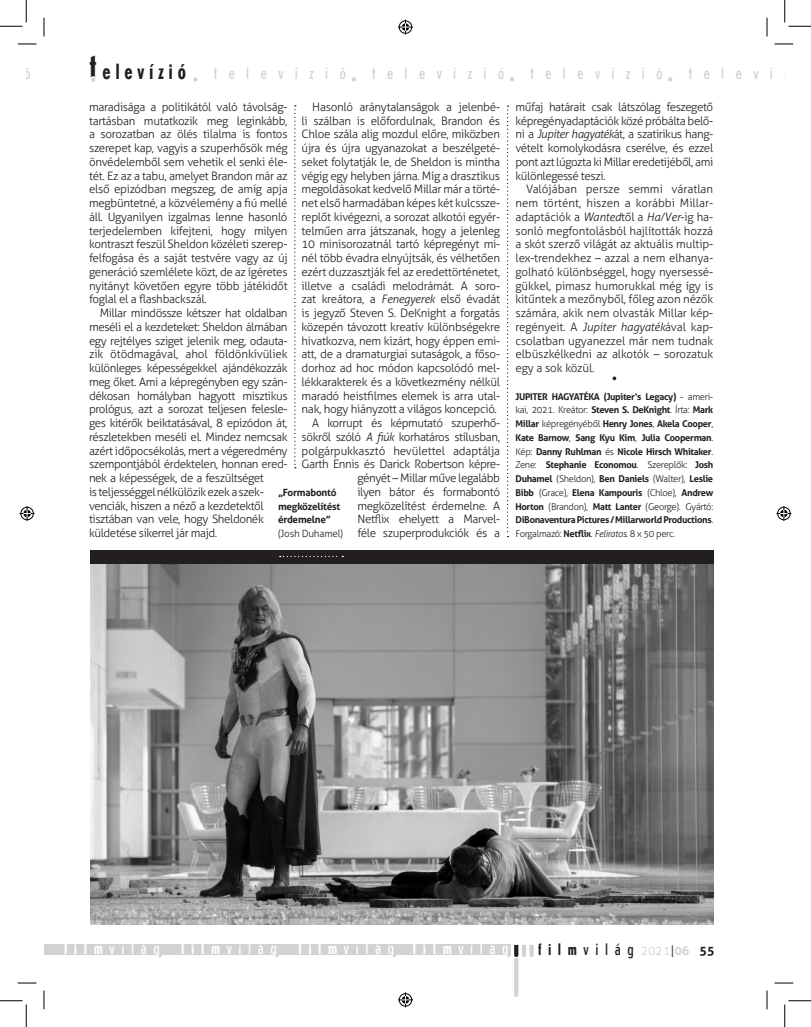
<style>
.page{position:relative;width:811px;height:1027px;background:#fff}
.page>*{position:absolute;margin:0;border:0;box-sizing:border-box;transform-origin:0 0}
.t1{font:700 condensed 21.75px "Erbar LT";letter-spacing:.22em;color:#231f20}
.t2{font:300 condensed 16.5px "Erbar LT";letter-spacing:.695em;color:#d1d2d4}
.t3{font:300 condensed 16.5px "Erbar LT";letter-spacing:.4em;color:#fff}
.t4{font:300 condensed 16.5px "Erbar LT";letter-spacing:.4em;color:#231f20}
.új_Filmvilág{font:300 11.62px/13.8px "Aller";letter-spacing:-.035em;color:#231f20;text-align:justify}
.t5{font:700 10px/13.8px "Aller";letter-spacing:-.025em;color:#231f20}
.t6{font:300 10px "Aller";letter-spacing:-.025em;color:#231f20}
.új_Filmvilág-2{font:700 9.38px/13.8px "Aller";letter-spacing:-.035em;color:#231f20;text-align:justify}
.s1{font-size:35px}
.s2{font-style:italic}
.s3{font-weight:300}
.s4{font-weight:300;font-style:italic}
.s5{font-weight:700}
.s6{font-family:"Aller";font-stretch:normal;font-size:12.5px;color:#d1d2d4}
.s7{font-family:"Aller";font-stretch:normal;font-size:12.5px}
.s8{font-family:"Aller";font-weight:700;font-stretch:normal;font-size:12.5px;color:#d1d2d4}
.s9{font-family:"Aller";font-weight:700;font-stretch:normal;font-size:12.5px}
</style>
<div class="page">
<div style="left:90px;top:76px;width:7px;height:7px;border:1px solid #fff;border-radius:50%"></div>
<svg style="left:352px;top:77px;width:4px;height:5px"></svg>
<svg style="left:510px;top:77px;width:4px;height:5px"></svg>
<svg style="left:668px;top:77px;width:4px;height:5px"></svg>
<svg style="left:193px;top:77px;width:5px;height:5px"></svg>
<div style="left:44px;top:945px;width:467px;height:10px;background:#d1d2d4"></div>
<svg style="left:506px;top:944px;width:28px;height:53px"></svg>
<svg style="left:507px;top:106px;width:1px;height:431px"></svg>
<svg style="left:294px;top:105px;width:2px;height:363px"></svg>
<img style="left:90px;top:563px;width:624px;height:361px">
<div style="left:90px;top:550px;width:624px;height:13px;background:#231f20"></div>
<svg style="left:280px;top:556px;width:63px;height:1px"></svg>
<svg style="left:612px;top:376px;width:4px;height:4px"></svg>
<svg style="left:18px;top:43px;width:18px;height:2px"></svg>
<svg style="left:774px;top:43px;width:19px;height:2px"></svg>
<svg style="left:18px;top:982px;width:18px;height:2px"></svg>
<svg style="left:774px;top:982px;width:19px;height:2px"></svg>
<svg style="left:43px;top:18px;width:2px;height:18px"></svg>
<svg style="left:43px;top:990px;width:2px;height:19px"></svg>
<svg style="left:766px;top:18px;width:2px;height:18px"></svg>
<svg style="left:766px;top:990px;width:2px;height:19px"></svg>
<svg style="left:0;top:0;width:27px;height:27px"></svg>
<svg style="left:0;top:1000px;width:27px;height:27px"></svg>
<svg style="left:784px;top:0;width:27px;height:27px"></svg>
<svg style="left:784px;top:1000px;width:27px;height:27px"></svg>
<svg style="left:398px;top:20px;width:15px;height:15px"></svg>
<svg style="left:398px;top:992px;width:15px;height:15px"></svg>
<svg style="left:20px;top:506px;width:15px;height:15px"></svg>
<svg style="left:776px;top:506px;width:15px;height:15px"></svg>
<h2 class="t2" style="left:10px;top:64px;width:22px">i ó</h2>
<h1 class="t1" style="left:90px;top:59px;width:98px"><span class="s1">t</span>elevízió</h1>
<h2 class="t2" style="left:214px;top:64px;width:133px">televízió</h2>
<h2 class="t2" style="left:372px;top:64px;width:133px">televízió</h2>
<h2 class="t2" style="left:530px;top:64px;width:133px">televízió</h2>
<h2 class="t2" style="left:689px;top:64px;width:116px">televízi</h2>
<p class="új_Filmvilág" style="left:302px;top:100px;width:200px;text-indent:11px">Hasonló aránytalanságok a jelenbé&shy;li szálban is előfordulnak, Brandon és Chloe szála alig mozdul előre, miközben újra és újra ugyanazokat a beszélgeté&shy;seket folytatják le, de Sheldon is mintha végig egy helyben járna. Míg a drasztikus megoldásokat kedvelő Millar már a törté&shy;net első harmadában képes két kulcssze&shy;replőt kivégezni, a sorozat alkotói egyér&shy;telműen arra játszanak, hogy a jelenleg 10 minisorozatnál tartó képregényt mi&shy;nél több évadra elnyújtsák, és vélhetően ezért duzzasztják fel az eredettörténetet, illetve a családi melodrámát. A soro&shy;zat kreátora, a <span class="s2">Fenegyerek</span> első évadát is jegyző Steven S. DeKnight a forgatás közepén távozott kreatív különbségekre hivatkozva, nem kizárt, hogy éppen emi&shy;att, de a dramaturgiai sutaságok, a főso&shy;dorhoz ad hoc módon kapcsolódó mel&shy;lékkarakterek és a következmény nélkül maradó heistfilmes elemek is arra utal&shy;nak, hogy hiányzott a világos koncepció.</p>
<p class="új_Filmvilág" style="left:302px;top:416px;width:200px;text-align:right">A korrupt és képmutató szuperhő&shy;sökről szóló <span class="s2">A fiúk</span> korhatáros stílusban, polgárpukkasztó hevülettel adaptálja<br>Garth Ennis és Darick Robertson képre&shy;gényét – Millar műve legalább<br>ilyen bátor és formabontó megközelítést érdemelne. A<br>Netflix ehelyett a Marvel-<br>féle szuperprodukciók és a</p>
<p class="új_Filmvilág" style="left:89px;top:100px;width:200px">maradisága a politikától való távolság&shy;tartásban mutatkozik meg leginkább, a sorozatban az ölés tilalma is fontos szerepet kap, vagyis a szuperhősök még önvédelemből sem vehetik el senki éle&shy;tét. Ez az a tabu, amelyet Brandon már az első epizódban megszeg, de amíg apja megbüntetné, a közvélemény a fiú mellé áll. Ugyanilyen izgalmas lenne hasonló terjedelemben kifejteni, hogy milyen kontraszt feszül Sheldon közéleti szerep&shy;felfogása és a saját testvére vagy az új generáció szemlélete közt, de az ígéretes nyitányt követően egyre több játékidőt foglal el a flashbackszál.</p>
<p class="új_Filmvilág" style="left:89px;top:306px;width:200px;text-align:left;text-indent:11px">Millar mindössze kétszer hat oldalban meséli el a kezdeteket: Sheldon álmában egy rejtélyes sziget jelenik meg, odauta&shy;zik ötödmagával, ahol földönkívüliek különleges képességekkel ajándékozzák meg őket. Ami a képregényben egy szán&shy;dékosan homályban hagyott misztikus prológus, azt a sorozat teljesen felesle&shy;ges kitérők beiktatásával, 8 epizódon át, részletekben meséli el. Mindez nemcsak azért időpocsékolás, mert a végeredmény szempontjából érdektelen, honnan ered&shy;nek a képességek, de a feszültséget<br>is teljességgel nélkülözik ezek a szek&shy;venciák, hiszen a néző a kezdetektől tisztában van vele, hogy Sheldonék küldetése sikerrel jár majd.</p>
<p class="t5" style="left:278px;top:485px;width:64px">„Formabontó megközelítést érdemelne”</p>
<p class="t6" style="left:278px;top:528px;width:67px">(Josh Duhamel)</p>
<p class="új_Filmvilág" style="left:515px;top:100px;width:199px">műfaj határait csak látszólag feszegető képregényadaptációk közé próbálta belő&shy;ni a <span class="s2">Jupiter hagyaték</span>át, a szatirikus hang&shy;vételt komolykodásra cserélve, és ezzel pont azt lúgozta ki Millar eredetijéből, ami különlegessé teszi.</p>
<p class="új_Filmvilág" style="left:515px;top:182px;width:199px;text-indent:11px">Valójában persze semmi váratlan nem történt, hiszen a korábbi Millar&shy;adaptációk a <span class="s2">Wanted</span>től a <span class="s2">Ha/Ver</span>-ig ha&shy;sonló megfontolásból hajlították hozzá a skót szerző világát az aktuális multip&shy;lex-trendekhez – azzal a nem elhanya&shy;golható különbséggel, hogy nyersessé&shy;gükkel, pimasz humorukkal még így is kitűntek a mezőnyből, főleg azon nézők számára, akik nem olvasták Millar kép&shy;regényeit. A <span class="s2">Jupiter hagyaték</span>ával kap&shy;csolatban ugyanezzel már nem tudnak elbüszkélkedni az alkotók – sorozatuk egy a sok közül.</p>
<p class="új_Filmvilág-2" style="left:515px;top:389px;width:199px">JUPITER HAGYATÉKA (Jupiter‘s Legacy) <span class="s3">- ameri&shy;kai, 2021. Kreátor:</span> Steven S. DeKnight<span class="s3">. Írta:</span> Mark Millar <span class="s3">képregényéből</span> Henry Jones<span class="s3">,</span> Akela Cooper<span class="s3">, </span>Kate Barnow<span class="s3">,</span> Sang Kyu Kim<span class="s3">,</span> Julia Cooperman<span class="s3">.<br>Kép:</span> Danny Ruhlman <span class="s3">és</span> Nicole Hirsch Whitaker<span class="s3">.<br>Zene:</span> Stephanie Economou<span class="s3">. Szereplők:</span> Josh Duhamel <span class="s3">(Sheldon),</span> Ben Daniels <span class="s3">(Walter),</span> Leslie Bibb <span class="s3">(Grace),</span> Elena Kampouris <span class="s3">(Chloe),</span> Andrew Horton <span class="s3">(Brandon),</span> Matt Lanter <span class="s3">(George). Gyártó:<br></span>DiBonaventura Pictures / Millarworld Productions<span class="s3">.<br>Forgalmazó:</span> Netflix<span class="s3">.</span> <span class="s4">Feliratos</span><span class="s3">. 8 x 50 perc.</span></p>
<h2 class="t3" style="left:64px;top:938px;width:97px"><span class="s5">film</span>világ</h2>
<h2 class="t3" style="left:181px;top:938px;width:97px"><span class="s5">film</span>világ</h2>
<h2 class="t3" style="left:298px;top:938px;width:212px"><span class="s5">film</span>világ <span class="s5">film</span>világ</h2>
<p class="t4" style="left:538px;top:939px;width:178px"><span class="s5">film</span>világ <span class="s6">2021</span><span class="s7">|</span><span class="s8">06</span> <span class="s9">55</span></p>
</div>
